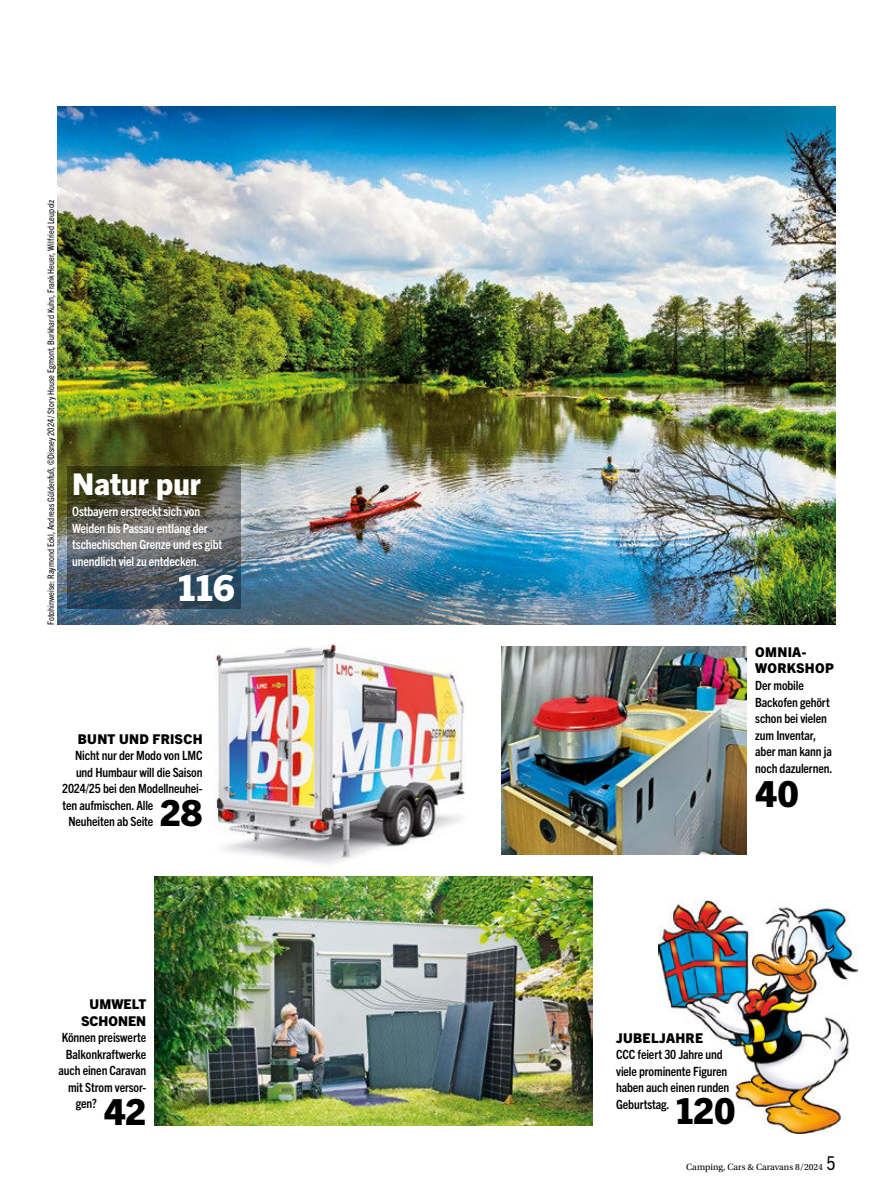
<style>
.page{position:relative;width:893px;height:1191px;background:#fff}
.page>*{position:absolute;margin:0;border:0;box-sizing:border-box;transform-origin:0 0}
.t1{font:800 36px "Trade Gothic Next LT Pro";color:#000}
.t2{font:800 36px "Trade Gothic Next LT Pro";color:#fff}
.t3{font:800 30px "Trade Gothic Next LT Pro";color:#fff}
.t4{font:800 13.5px/16.5px "Trade Gothic Next LT Pro";letter-spacing:.02em;color:#000}
.t5{font:700 condensed 12.75px/16.5px "Trade Gothic Next LT Pro";letter-spacing:-.01em;color:#000}
.t6{font:700 condensed 12.75px/16.5px "Trade Gothic Next LT Pro";letter-spacing:-.01em;color:#fff}
.t7{font:9.45px "Utopia Std";color:#000}
.t8{font:condensed 9px "Trade Gothic Next LT Pro";letter-spacing:.01em;color:#000}
.s1{font-family:"Trade Gothic Next LT Pro";font-stretch:condensed;font-size:19.2px}
</style>
<div class="page">
<img style="left:155px;top:876px;width:437px;height:249px">
<img style="left:501px;top:646px;width:246px;height:209px">
<img style="left:658px;top:900px;width:199px;height:233px">
<img style="left:154px;top:644px;width:340px;height:258px">
<img style="left:57px;top:106px;width:779px;height:519px">
<svg style="left:67px;top:466px;width:173px;height:143px;background:#4e5451"></svg>
<p class="t8" style="left:48px;top:625px;width:427px;rotate:-90deg">Fotohinweise: Raymond Eckl, Andreas Güldenfuß, ©Disney 2024 / Story House Egmont, Burkhard Kuhn, Frank Heuer, Wilfried Leupolz</p>
<h2 class="t3" style="left:72px;top:468px;width:130px">Natur pur</h2>
<p class="t6" style="left:72px;top:504px;width:152px">Ostbayern erstreckt sich von<br>Weiden bis Passau entlang der tschechischen Grenze und es gibt unendlich viel zu entdecken.</p>
<h1 class="t2" style="left:178px;top:568px;width:58px">116</h1>
<p class="t4" style="left:78px;top:730px;width:126px">BUNT UND FRISCH</p>
<p class="t5" style="left:75px;top:748px;width:129px">Nicht nur der Modo von LMC</p>
<p class="t5" style="left:76px;top:765px;width:128px">und Humbaur will die Saison</p>
<p class="t5" style="left:62px;top:781px;width:142px">2024/25 bei den Modellneuhei-</p>
<p class="t5" style="left:62px;top:798px;width:92px">ten aufmischen. Alle</p>
<p class="t5" style="left:68px;top:814px;width:87px">Neuheiten ab Seite</p>
<h1 class="t1" style="left:160px;top:793px;width:44px">28</h1>
<p class="t4" style="left:755px;top:644px;width:80px">OMNIA-<br>WORKSHOP</p>
<p class="t5" style="left:755px;top:678px;width:79px">Der mobile<br>Backofen gehört schon bei vielen zum Inventar, aber man kann ja noch dazulernen.</p>
<h1 class="t1" style="left:756px;top:774px;width:45px">40</h1>
<p class="t4" style="left:81px;top:996px;width:67px;text-align:right">UMWELT<br>SCHONEN</p>
<p class="t5" style="left:62px;top:1030px;width:86px">Können preiswerte</p>
<p class="t5" style="left:66px;top:1046px;width:82px">Balkonkraftwerke</p>
<p class="t5" style="left:59px;top:1063px;width:89px">auch einen Caravan</p>
<p class="t5" style="left:68px;top:1079px;width:80px">mit Strom versor-</p>
<p class="t5" style="left:76px;top:1096px;width:23px">gen?</p>
<p class="t4" style="left:616px;top:1029px;width:88px">JUBELJAHRE</p>
<p class="t5" style="left:616px;top:1047px;width:115px">CCC feiert 30 Jahre und viele prominente Figuren haben auch einen runden<br>Geburtstag.</p>
<h1 class="t1" style="left:104px;top:1092px;width:44px">42</h1>
<h1 class="t1" style="left:676px;top:1091px;width:61px">120</h1>
<p class="t7" style="left:686px;top:1161px;width:151px">Camping, Cars &amp; Caravans 8/2024 <span class="s1">5</span></p>
</div>
